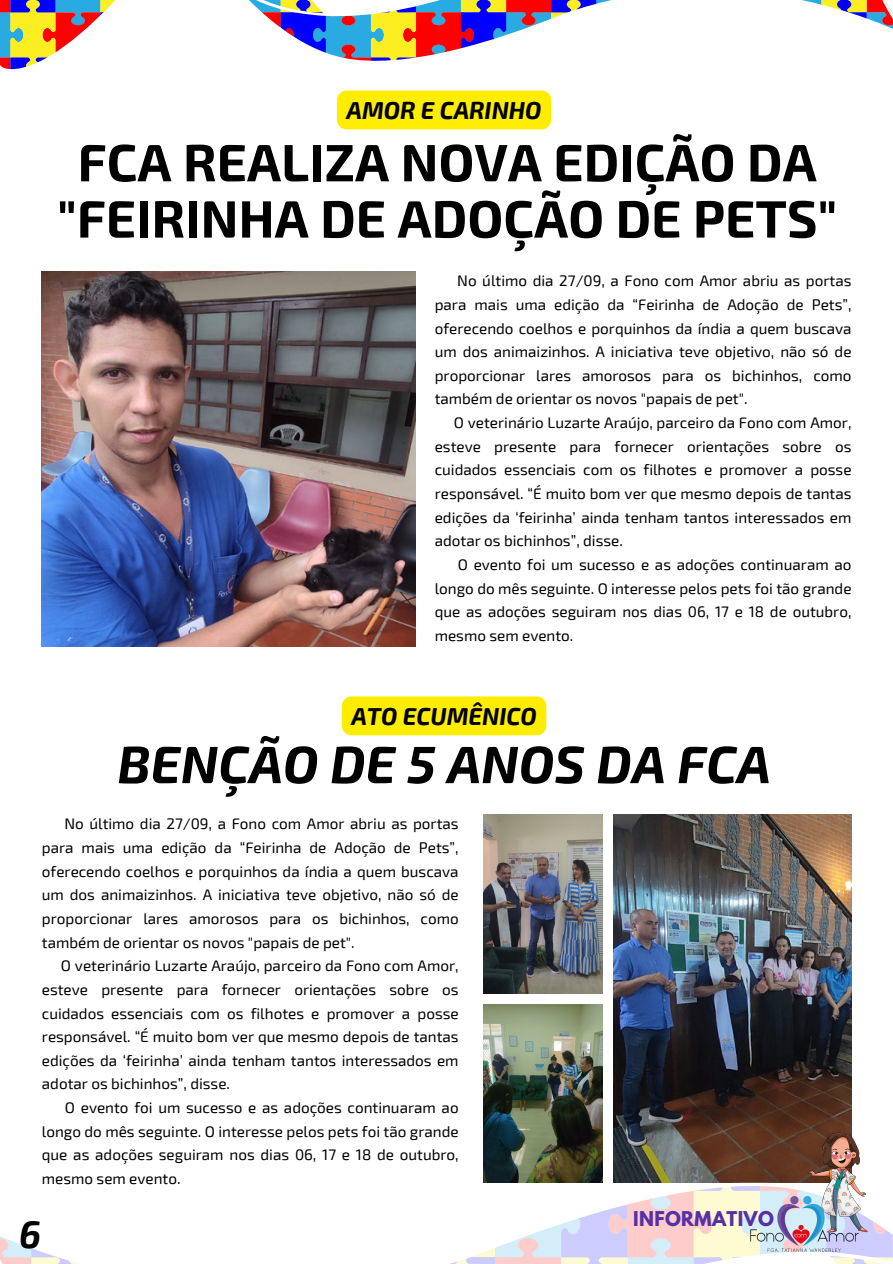
<style>
.page{position:relative;width:893px;height:1264px;background:#fff}
.page>*{position:absolute;margin:0;border:0;box-sizing:border-box;transform-origin:0 0}
.t1{font:700 52.5px/56.2px "Exo 2";color:#000;text-align:center}
.t2{font:italic 700 52.5px "Exo 2";color:#000}
.t3{font:italic 700 37.5px "Exo 2";color:#000}
.t4{font:italic 700 24px "Exo 2";color:#000}
.t5{font:700 18px "League Spartan";letter-spacing:.02em;color:#5730a4}
.t6{font:15.3px/23.7px "Exo 2";color:#000;text-align:justify}
</style>
<div class="page">
<img style="left:614px;top:814px;width:237px;height:355px">
<img style="left:483px;top:814px;width:119px;height:179px">
<img style="left:483px;top:1004px;width:119px;height:165px">
<svg style="left:0;top:1169px;width:892px;height:94px"></svg>
<img style="left:790px;top:1130px;width:102px;height:104px">
<img style="left:745px;top:1182px;width:118px;height:81px">
<svg style="left:0;top:0;width:892px;height:70px"></svg>
<img style="left:42px;top:271px;width:373px;height:375px">
<div style="left:337px;top:91px;width:214px;height:38px;background:#ffed00;border-radius:10px"></div>
<div style="left:342px;top:696px;width:204px;height:39px;background:#ffed00;border-radius:10px"></div>
<p class="t4" style="left:346px;top:95px;width:197px">AMOR E CARINHO</p>
<p class="t1" style="left:57px;top:132px;width:781px">FCA REALIZA NOVA EDIÇÃO DA "FEIRINHA DE ADOÇÃO DE PETS"</p>
<p class="t6" style="left:434px;top:268px;width:418px;text-indent:22px">No último dia 27/09, a Fono com Amor abriu as portas para mais uma edição da “Feirinha de Adoção de Pets”, oferecendo coelhos e porquinhos da índia a quem buscava um dos animaizinhos. A iniciativa teve objetivo, não só de proporcionar lares amorosos para os bichinhos, como também de orientar os novos "papais de pet".</p>
<p class="t6" style="left:434px;top:410px;width:418px;text-indent:19px">O veterinário Luzarte Araújo, parceiro da Fono com Amor, esteve presente para fornecer orientações sobre os cuidados essenciais com os filhotes e promover a posse responsável. “É muito bom ver que mesmo depois de tantas edições da ‘feirinha’ ainda tenham tantos interessados em adotar os bichinhos”, disse.</p>
<p class="t6" style="left:434px;top:552px;width:418px;text-indent:23px">O evento foi um sucesso e as adoções continuaram ao longo do mês seguinte. O interesse pelos pets foi tão grande que as adoções seguiram nos dias 06, 17 e 18 de outubro, mesmo sem evento.</p>
<p class="t4" style="left:351px;top:700px;width:187px">ATO ECUMÊNICO</p>
<p class="t2" style="left:117px;top:730px;width:655px">BENÇÃO DE 5 ANOS DA FCA</p>
<p class="t6" style="left:42px;top:811px;width:418px;text-indent:22px">No último dia 27/09, a Fono com Amor abriu as portas para mais uma edição da “Feirinha de Adoção de Pets”, oferecendo coelhos e porquinhos da índia a quem buscava um dos animaizinhos. A iniciativa teve objetivo, não só de proporcionar lares amorosos para os bichinhos, como também de orientar os novos "papais de pet".</p>
<p class="t6" style="left:42px;top:953px;width:418px;text-indent:19px">O veterinário Luzarte Araújo, parceiro da Fono com Amor, esteve presente para fornecer orientações sobre os cuidados essenciais com os filhotes e promover a posse responsável. “É muito bom ver que mesmo depois de tantas edições da ‘feirinha’ ainda tenham tantos interessados em adotar os bichinhos”, disse.</p>
<p class="t6" style="left:42px;top:1095px;width:418px;text-indent:23px">O evento foi um sucesso e as adoções continuaram ao longo do mês seguinte. O interesse pelos pets foi tão grande que as adoções seguiram nos dias 06, 17 e 18 de outubro, mesmo sem evento.</p>
<p class="t3" style="left:19px;top:1209px;width:23px">6</p>
<p class="t5" style="left:633px;top:1209px;width:142px">INFORMATIVO</p>
</div>
